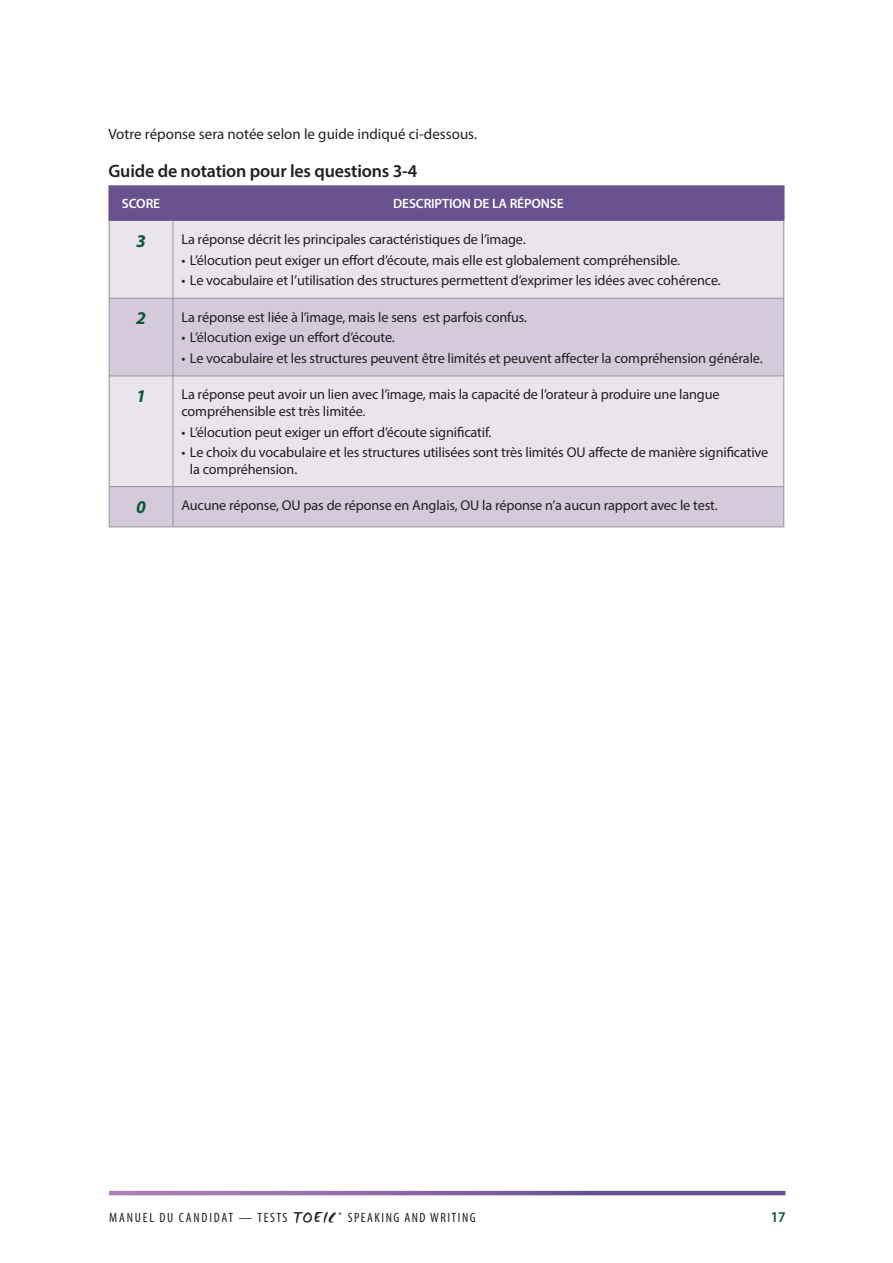
<style>
.page{position:relative;width:893px;height:1263px;background:#fff}
.page>*{position:absolute;margin:0;border:0;box-sizing:border-box;transform-origin:0 0}
.H3{font:600 18px "Myriad Pro";letter-spacing:-.01em;color:#231f20}
.Table-number{font:italic 700 18px "Myriad Pro";color:#0b5736}
.t1{font:15px "Myriad Pro";color:#231f20}
.t2{font:600 semi-condensed 15px "Myriad Pro";color:#0b5736}
.Table-text{font:14.25px/16.5px "Myriad Pro";letter-spacing:-.01em;color:#231f20}
.t3{font:condensed 13.5px "Myriad Pro";letter-spacing:.11em;color:#231f20}
.Table-header{font:600 13.5px "Myriad Pro";letter-spacing:-.01em;color:#fff}
.s1{font-family:"WC Mano Negra Bta";font-stretch:normal;font-size:18px}
</style>
<div class="page">
<svg style="left:109px;top:1191px;width:676px;height:4px"></svg>
<div style="left:110px;top:187px;width:673px;height:32px;background:#68518e"></div>
<div style="left:110px;top:221px;width:673px;height:77px;background:#eae5ed"></div>
<svg style="left:110px;top:299px;width:673px;height:227px;fill:#d4cadb"></svg>
<hr style="left:109px;top:221px;width:1px;height:77px;background:#939598">
<hr style="left:173px;top:221px;width:1px;height:77px;background:#939598">
<hr style="left:783px;top:221px;width:1px;height:77px;background:#939598">
<hr style="left:109px;top:298px;width:64px;height:1px;background:#939598">
<hr style="left:109px;top:299px;width:1px;height:76px;background:#939598">
<hr style="left:173px;top:298px;width:611px;height:1px;background:#939598">
<hr style="left:173px;top:299px;width:1px;height:76px;background:#939598">
<hr style="left:783px;top:299px;width:1px;height:76px;background:#939598">
<hr style="left:109px;top:375px;width:64px;height:1px;background:#939598">
<hr style="left:109px;top:376px;width:1px;height:110px;background:#939598">
<hr style="left:173px;top:375px;width:611px;height:1px;background:#939598">
<hr style="left:173px;top:376px;width:1px;height:110px;background:#939598">
<hr style="left:783px;top:376px;width:1px;height:110px;background:#939598">
<hr style="left:109px;top:486px;width:64px;height:1px;background:#939598">
<hr style="left:109px;top:487px;width:1px;height:39px;background:#939598">
<hr style="left:173px;top:486px;width:611px;height:1px;background:#939598">
<hr style="left:173px;top:487px;width:1px;height:39px;background:#939598">
<hr style="left:783px;top:487px;width:1px;height:39px;background:#939598">
<hr style="left:109px;top:526px;width:64px;height:1px;background:#939598">
<hr style="left:173px;top:526px;width:611px;height:1px;background:#939598">
<hr style="left:108px;top:187px;width:2px;height:32px;background:#68518e">
<hr style="left:108px;top:185px;width:65px;height:2px;background:#68518e">
<hr style="left:108px;top:219px;width:65px;height:2px;background:#68518e">
<hr style="left:172px;top:187px;width:2px;height:32px;background:#68518e">
<hr style="left:173px;top:185px;width:611px;height:2px;background:#68518e">
<hr style="left:783px;top:187px;width:1px;height:32px;background:#68518e">
<hr style="left:173px;top:219px;width:611px;height:2px;background:#68518e">
<p class="t1" style="left:108px;top:125px;width:370px">Votre réponse sera notée selon le guide indiqué ci-dessous.</p>
<h4 class="H3" style="left:108px;top:159px;width:310px">Guide de notation pour les questions 3-4</h4>
<p class="Table-header" style="left:122px;top:195px;width:40px">SCORE</p>
<p class="Table-header" style="left:393px;top:195px;width:172px">DESCRIPTION DE LA RÉPONSE</p>
<p class="Table-number" style="left:136px;top:229px;width:11px">3</p>
<p class="Table-text" style="left:181px;top:231px;width:346px">La réponse décrit les principales caractéristiques de l’image.</p>
<p class="Table-text" style="left:181px;top:251px;width:500px">• L’élocution peut exiger un effort d’écoute, mais elle est globalement compréhensible.</p>
<p class="Table-text" style="left:181px;top:272px;width:541px">• Le vocabulaire et l’utilisation des structures permettent d’exprimer les idées avec cohérence.</p>
<p class="Table-number" style="left:136px;top:307px;width:11px">2</p>
<p class="Table-text" style="left:181px;top:308px;width:347px">La réponse est liée à l’image, mais le sens est parfois confus.</p>
<p class="Table-text" style="left:181px;top:329px;width:215px">• L’élocution exige un effort d’écoute.</p>
<p class="Table-text" style="left:181px;top:350px;width:583px">• Le vocabulaire et les structures peuvent être limités et peuvent affecter la compréhension générale.</p>
<p class="Table-number" style="left:136px;top:384px;width:11px">1</p>
<p class="Table-text" style="left:181px;top:386px;width:540px">La réponse peut avoir un lien avec l’image, mais la capacité de l’orateur à produire une langue compréhensible est très limitée.</p>
<p class="Table-text" style="left:181px;top:423px;width:312px">• L’élocution peut exiger un effort d’écoute significatif.</p>
<p class="Table-text" style="left:190px;top:444px;width:580px;text-indent:-9px">• Le choix du vocabulaire et les structures utilisées sont très limités OU affecte de manière significative la compréhension.</p>
<p class="Table-number" style="left:136px;top:495px;width:11px">0</p>
<p class="Table-text" style="left:181px;top:497px;width:538px">Aucune réponse, OU pas de réponse en Anglais, OU la réponse n’a aucun rapport avec le test.</p>
<p class="t3" style="left:109px;top:1209px;width:368px">MANUEL DU CANDIDAT — TESTS <span class="s1">TOEIC</span> <sup>®</sup> SPEAKING AND WRITING</p>
<p class="t2" style="left:771px;top:1207px;width:16px">17</p>
</div>
